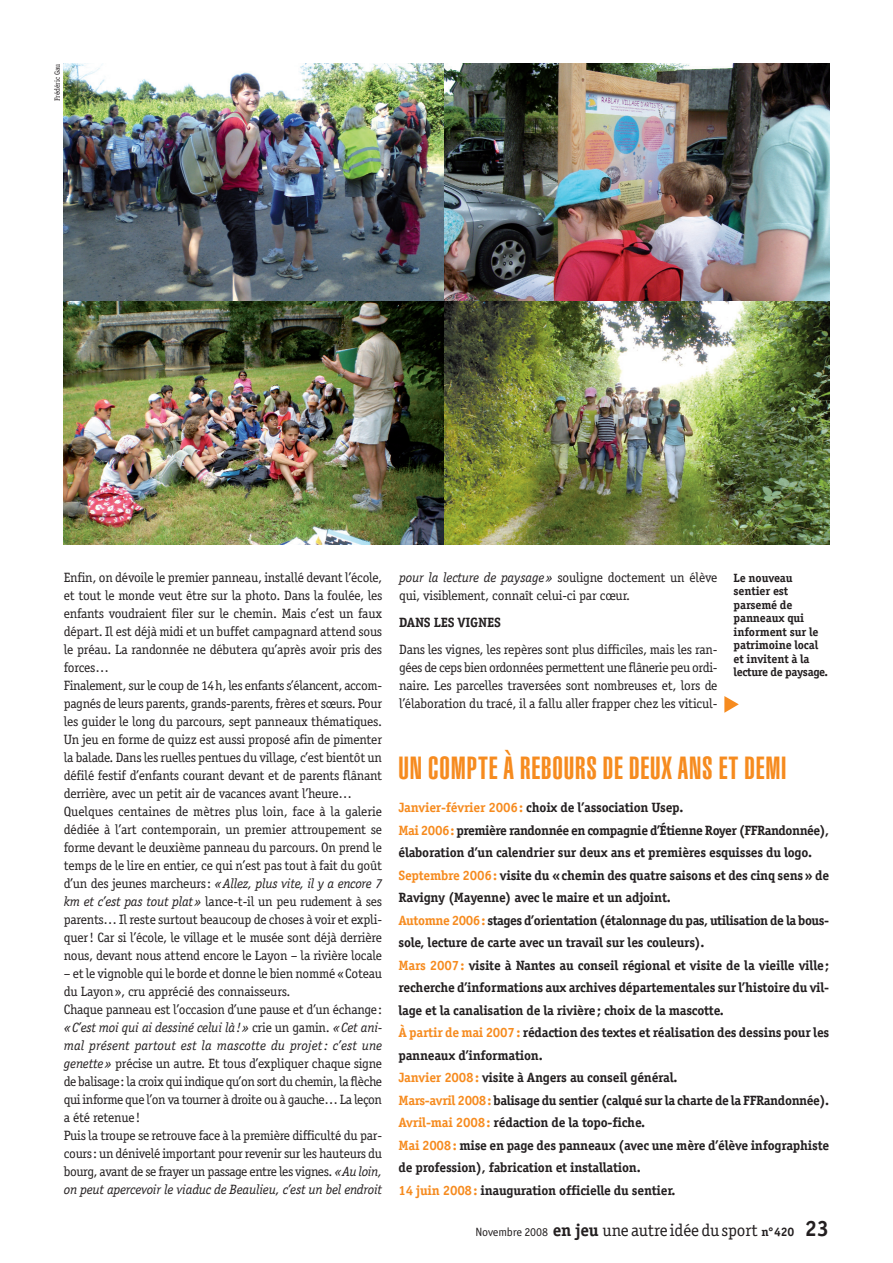
<style>
.page{position:relative;width:893px;height:1263px;background:#fff}
.page>*{position:absolute;margin:0;border:0;box-sizing:border-box;transform-origin:0 0}
.t1{font:900 extra-condensed 31.5px "Helvetica";letter-spacing:.025em;color:#f68b1f}
.t2{font:17.25px "Officina Serif";letter-spacing:-.01em;color:#231f20}
.t3{font:13.5px/18px "Officina Serif";letter-spacing:-.015em;color:#231f20}
.t4{font:700 13.5px/22.5px "Officina Serif";letter-spacing:-.015em;color:#231f20}
.t5{font:700 12px/13.5px "Officina Serif";letter-spacing:-.01em;color:#231f20}
.t6{font:7.5px "Officina Serif";letter-spacing:-.01em;color:#231f20}
.s1{font-style:italic}
.s2{color:#f68b1f}
.s3{font-family:"Officina Sans";font-size:12.3px}
.s4{font-weight:700}
.s5{font-weight:700;font-size:12.3px}
.s6{font-weight:700;font-size:22.2px}
</style>
<div class="page">
<img style="left:64px;top:64px;width:381px;height:238px">
<img style="left:445px;top:64px;width:384px;height:238px">
<svg style="left:724px;top:696px;width:15px;height:17px"></svg>
<img style="left:64px;top:302px;width:765px;height:242px">
<p class="t6" style="left:54px;top:101px;width:39px;rotate:-90deg">Frédéric Gau</p>
<p class="t3" style="left:64px;top:570px;width:320px">Enfin, on dévoile le premier panneau, installé devant l’école, et tout le monde veut être sur la photo. Dans la foulée, les enfants voudraient filer sur le chemin. Mais c’est un faux départ. Il est déjà midi et un buffet campagnard attend sous le préau. La randonnée ne débutera qu’après avoir pris des forces…<br>Finalement, sur le coup de 14 h, les enfants s’élancent, accom&shy;pagnés de leurs parents, grands-parents, frères et sœurs. Pour les guider le long du parcours, sept panneaux thématiques.<br>Un jeu en forme de quizz est aussi proposé afin de pimenter la balade. Dans les ruelles pentues du village, c’est bientôt un défilé festif d’enfants courant devant et de parents flânant derrière, avec un petit air de vacances avant l’heure… Quelques centaines de mètres plus loin, face à la galerie dédiée à l’art contemporain, un premier attroupement se forme devant le deuxième panneau du parcours. On prend le temps de le lire en entier, ce qui n’est pas tout à fait du goût d’un des jeunes marcheurs : <span class="s1">« Allez, plus vite, il y a encore 7 km et c’est pas tout plat »</span> lance-t-il un peu rudement à ses parents… Il reste surtout beaucoup de choses à voir et expli&shy;quer ! Car si l’école, le village et le musée sont déjà derrière nous, devant nous attend encore le Layon – la rivière locale</p>
<p class="t3" style="left:64px;top:966px;width:320px">– et le vignoble qui le borde et donne le bien nommé « Coteau du Layon », cru apprécié des connaisseurs.<br>Chaque panneau est l’occasion d’une pause et d’un échange : <span class="s1">« C’est moi qui ai dessiné celui là ! »</span> crie un gamin. <span class="s1">« Cet ani&shy;mal présent partout est la mascotte du projet : c’est une genette »</span> précise un autre. Et tous d’expliquer chaque signe de balisage : la croix qui indique qu’on sort du chemin, la flèche qui informe que l’on va tourner à droite ou à gauche… La leçon a été retenue !<br>Puis la troupe se retrouve face à la première difficulté du par&shy;cours : un dénivelé important pour revenir sur les hauteurs du bourg, avant de se frayer un passage entre les vignes. <span class="s1">« Au loin, on peut apercevoir le viaduc de Beaulieu, c’est un bel endroit</span></p>
<p class="t3" style="left:399px;top:570px;width:320px"><span class="s1">pour la lecture de paysage »</span> souligne doctement un élève qui, visiblement, connaît celui-ci par cœur.</p>
<p class="t4" style="left:399px;top:612px;width:103px">DANS LES VIGNES</p>
<p class="t3" style="left:399px;top:642px;width:320px;text-align:justify">Dans les vignes, les repères sont plus difficiles, mais les ran&shy;gées de ceps bien ordonnées permettent une flânerie peu ordi&shy;naire. Les parcelles traversées sont nombreuses et, lors de l’élaboration du tracé, il a fallu aller frapper chez les viticul-</p>
<p class="t5" style="left:733px;top:572px;width:96px">Le nouveau sentier est parsemé de panneaux qui informent sur le patrimoine local et invitent à la lecture de paysage.</p>
<h1 class="t1" style="left:398px;top:757px;width:390px">UN COMPTE À REBOURS DE DEUX ANS ET DEMI</h1>
<p class="t4" style="left:398px;top:798px;width:432px"><span class="s2">Janvier-février 2006 :</span> choix de l’association Usep.<br><span class="s2">Mai 2006 :</span> première randonnée en compagnie d’Étienne Royer (FFRandonnée), élaboration d’un calendrier sur deux ans et premières esquisses du logo.<br><span class="s2">Septembre 2006 :</span> visite du « chemin des quatre saisons et des cinq sens » de Ravigny (Mayenne) avec le maire et un adjoint.<br><span class="s2">Automne 2006 :</span> stages d’orientation (étalonnage du pas, utilisation de la bous&shy;sole, lecture de carte avec un travail sur les couleurs).<br><span class="s2">Mars 2007 :</span> visite à Nantes au conseil régional et visite de la vieille ville ; recherche d’informations aux archives départementales sur l’histoire du vil&shy;lage et la canalisation de la rivière ; choix de la mascotte.<br><span class="s2">À partir de mai 2007 :</span> rédaction des textes et réalisation des dessins pour les panneaux d’information.<br><span class="s2">Janvier 2008 :</span> visite à Angers au conseil général.<br><span class="s2">Mars-avril 2008 :</span> balisage du sentier (calqué sur la charte de la FFRandonnée).<br><span class="s2">Avril-mai 2008 :</span> rédaction de la topo-fiche.<br><span class="s2">Mai 2008 :</span> mise en page des panneaux (avec une mère d’élève infographiste de profession), fabrication et installation.<br><span class="s2">14 juin 2008 :</span> inauguration officielle du sentier.</p>
<p class="t2" style="left:475px;top:1224px;width:355px"><span class="s3">Novembre 2008</span> <span class="s4">en jeu</span> uneautreidéedusport <span class="s5">n°420</span> <span class="s6">23</span></p>
</div>
